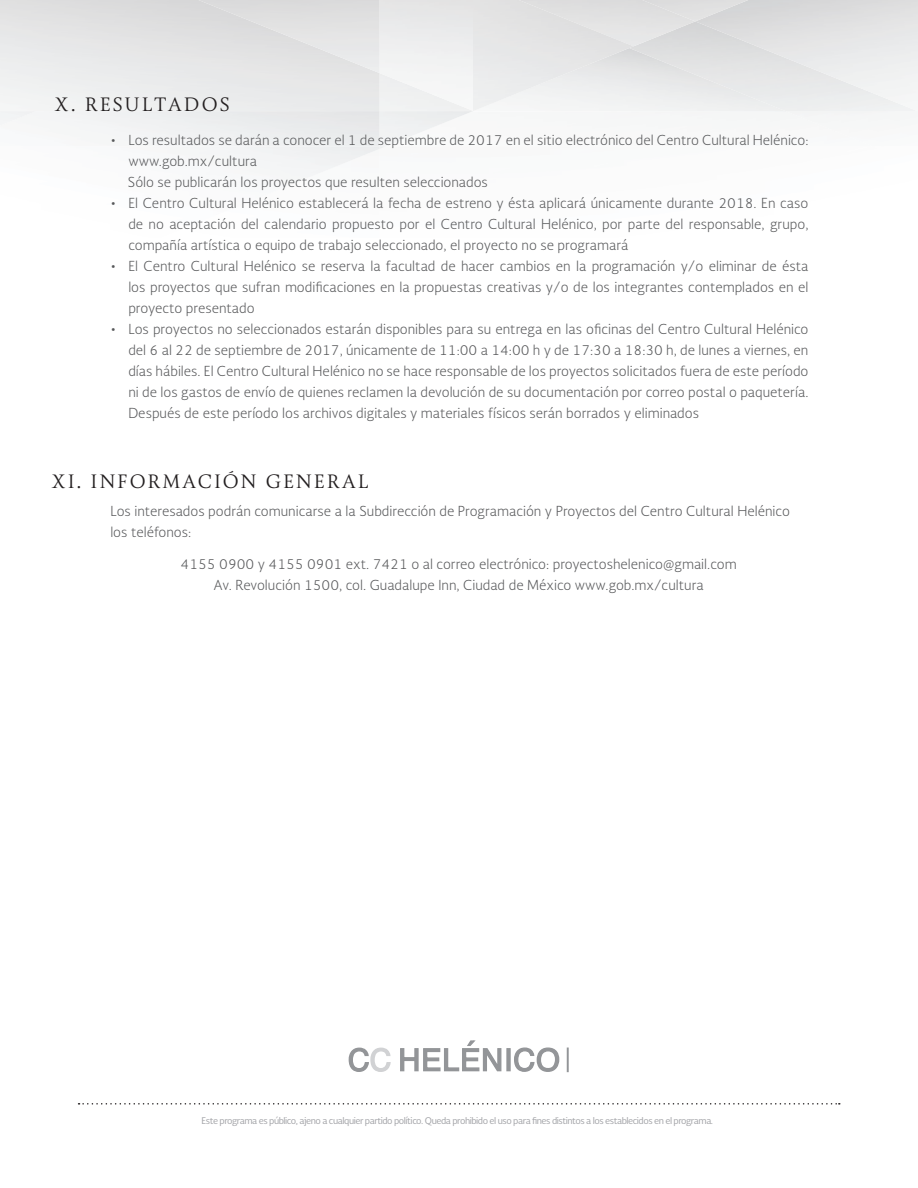
<style>
.page{position:relative;width:918px;height:1188px;background:#fff}
.page>*{position:absolute;margin:0;border:0;box-sizing:border-box;transform-origin:0 0}
.t1{font:18px "Soberana Titular";letter-spacing:.1em;color:#231f20}
.t2{font:300 13.5px/21px "Soberana Sans";color:#57585a;text-align:justify}
.t3{font:9px "Soberana Sans";letter-spacing:-.05em;color:#a4a5a9}
</style>
<div class="page">
<img style="left:634px;top:0;width:61px;height:46px">
<img style="left:642px;top:0;width:106px;height:21px">
<div style="left:198px;top:0;width:182px;height:73px;background:#e1e1e2"></div>
<img style="left:473px;top:58px;width:132px;height:53px">
<svg style="left:79px;top:1103px;width:761px;height:2px"></svg>
<hr style="left:567px;top:1048px;width:2px;height:24px;background:#939598">
<svg style="left:400px;top:1040px;width:160px;height:32px"></svg>
<svg style="left:348px;top:1047px;width:43px;height:25px"></svg>
<p class="t1" style="left:55px;top:93px;width:177px">X. RESULTADOS</p>
<p class="t2" style="left:128px;top:129px;width:682px;text-indent:-18px">• Los resultados se darán a conocer el 1 de septiembre de 2017 en el sitio electrónico del Centro Cultural Helénico: www.gob.mx/cultura</p>
<p class="t2" style="left:128px;top:171px;width:362px">Sólo se publicarán los proyectos que resulten seleccionados</p>
<p class="t2" style="left:128px;top:192px;width:682px;text-indent:-18px">• El Centro Cultural Helénico establecerá la fecha de estreno y ésta aplicará únicamente durante 2018. En caso de no aceptación del calendario propuesto por el Centro Cultural Helénico, por parte del responsable, grupo, compañía artística o equipo de trabajo seleccionado, el proyecto no se programará</p>
<p class="t2" style="left:128px;top:255px;width:682px;text-indent:-18px">• El Centro Cultural Helénico se reserva la facultad de hacer cambios en la programación y/o eliminar de ésta los proyectos que sufran modificaciones en la propuestas creativas y/o de los integrantes contemplados en el proyecto presentado</p>
<p class="t2" style="left:128px;top:318px;width:682px;text-indent:-18px">• Los proyectos no seleccionados estarán disponibles para su entrega en las oficinas del Centro Cultural Helénico del 6 al 22 de septiembre de 2017, únicamente de 11:00 a 14:00 h y de 17:30 a 18:30 h, de lunes a viernes, en días hábiles. El Centro Cultural Helénico no se hace responsable de los proyectos solicitados fuera de este período ni de los gastos de envío de quienes reclamen la devolución de su documentación por correo postal o paquetería.<br>Después de este período los archivos digitales y materiales físicos serán borrados y eliminados</p>
<p class="t1" style="left:52px;top:470px;width:319px">XI. INFORMACIÓN GENERAL</p>
<p class="t2" style="left:110px;top:501px;width:681px">Los interesados podrán comunicarse a la Subdirección de Programación y Proyectos del Centro Cultural Helénico</p>
<p class="t2" style="left:110px;top:522px;width:82px">los teléfonos:</p>
<p class="t2" style="left:181px;top:553px;width:558px">4155 0900 y 4155 0901 ext. 7421 o al correo electrónico: proyectoshelenico@gmail.com</p>
<p class="t2" style="left:214px;top:574px;width:492px">Av. Revolución 1500, col. Guadalupe Inn, Ciudad de México www.gob.mx/cultura</p>
<p class="t3" style="left:202px;top:1115px;width:513px">Este programa es público, ajeno a cualquier partido político. Queda prohibido el uso para fines distintos a los establecidos en el programa.</p>
</div>
